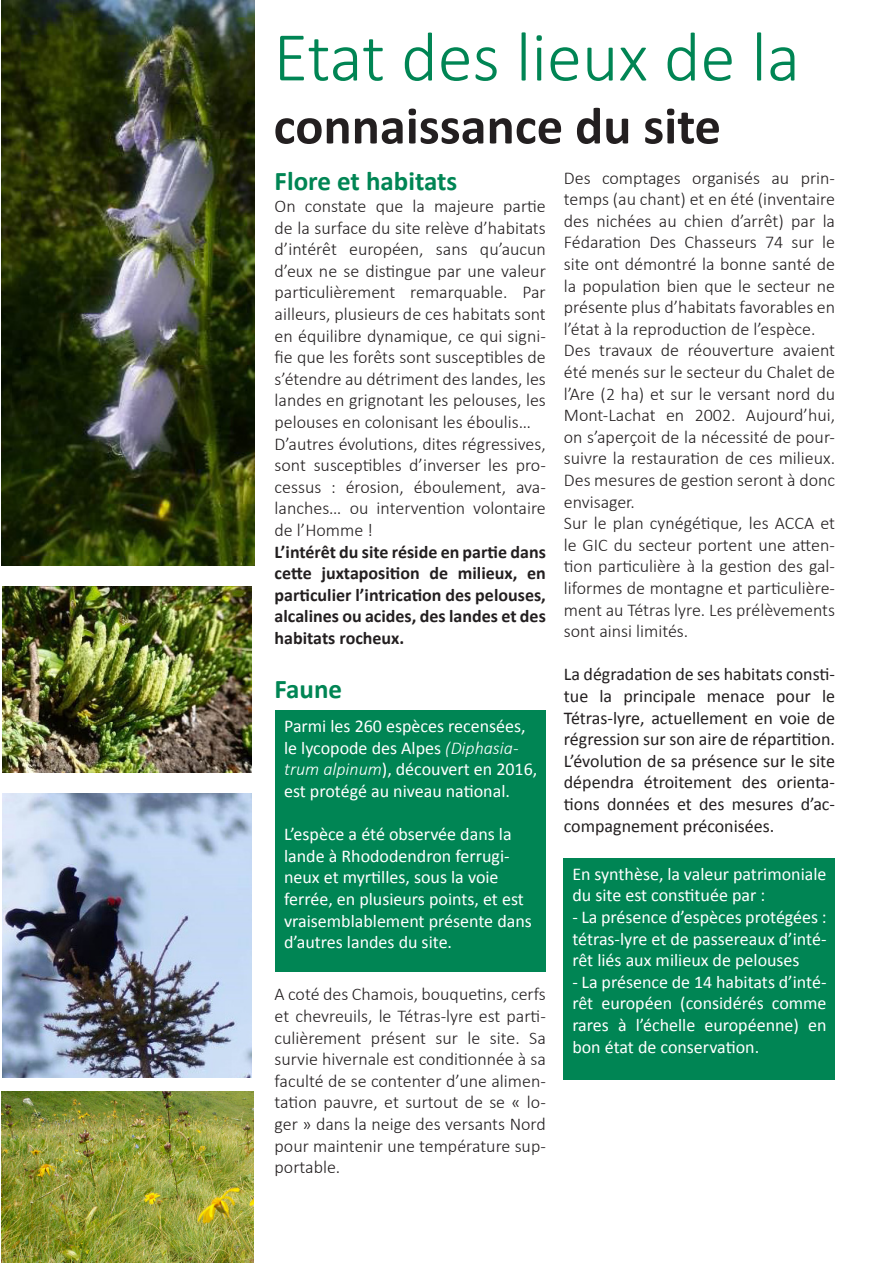
<style>
.page{position:relative;width:893px;height:1263px;background:#fff}
.page>*{position:absolute;margin:0;border:0;box-sizing:border-box;transform-origin:0 0}
.t1{font:300 70.5px "Calibri";color:#008554}
.t2{font:700 52.5px "Calibri";color:#231f20}
.t3{font:700 27px "Calibri";color:#008554}
.t4{font:300 18px/21.6px "Calibri";color:#231f20;text-align:justify}
.t5{font:18px/21.6px "Calibri";color:#fff}
.t6{font:18px/21.6px "Calibri";color:#231f20;text-align:justify}
.t7{font:700 18px/21.6px "Calibri";color:#231f20;text-align:justify}
.s1{font-weight:300;font-style:italic}
</style>
<div class="page">
<img style="left:2px;top:794px;width:250px;height:283px">
<img style="left:2px;top:587px;width:250px;height:185px">
<img style="left:1px;top:1091px;width:252px;height:172px">
<img style="left:1px;top:0;width:253px;height:566px">
<div style="left:276px;top:710px;width:270px;height:262px;background:#008554"></div>
<div style="left:564px;top:858px;width:271px;height:221px;background:#008554"></div>
<p class="t1" style="left:274px;top:13px;width:528px">Etat des lieux de la</p>
<p class="t2" style="left:274px;top:92px;width:449px">connaissance du site</p>
<p class="t3" style="left:275px;top:164px;width:184px">Flore et habitats</p>
<p class="t4" style="left:275px;top:195px;width:273px">On constate que la majeure partie de la surface du site relève d’habitats d’intérêt européen, sans qu’aucun d’eux ne se distingue par une valeur particulièrement remarquable. Par ailleurs, plusieurs de ces habitats sont en équilibre dynamique, ce qui signi&shy;fie que les forêts sont susceptibles de s’étendre au détriment des landes, les landes en grignotant les pelouses, les pelouses en colonisant les éboulis…</p>
<p class="t4" style="left:275px;top:433px;width:273px">D’autres évolutions, dites régressives, sont susceptibles d’inverser les pro&shy;cessus : érosion, éboulement, ava&shy;lanches… ou intervention volontaire de l’Homme !</p>
<p class="t7" style="left:275px;top:541px;width:273px">L’intérêt du site réside en partie dans cette juxtaposition de milieux, en particulier l’intrication des pelouses, alcalines ou acides, des landes et des habitats rocheux.</p>
<p class="t3" style="left:275px;top:672px;width:69px">Faune</p>
<p class="t5" style="left:284px;top:715px;width:255px">Parmi les 260 espèces recensées, le lycopode des Alpes <span class="s1">(Diphasia&shy;trum alpinum</span>), découvert en 2016, est protégé au niveau national.</p>
<p class="t5" style="left:284px;top:823px;width:249px">L’espèce a été observée dans la lande à Rhododendron ferrugi&shy;neux et myrtilles, sous la voie ferrée, en plusieurs points, et est vraisemblablement présente dans d’autres landes du site.</p>
<p class="t4" style="left:275px;top:983px;width:273px">A coté des Chamois, bouquetins, cerfs et chevreuils, le Tétras-lyre est parti&shy;culièrement présent sur le site. Sa survie hivernale est conditionnée à sa faculté de se contenter d’une alimen&shy;tation pauvre, et surtout de se « lo&shy;ger » dans la neige des versants Nord pour maintenir une température sup&shy;portable.</p>
<p class="t4" style="left:564px;top:167px;width:273px">Des comptages organisés au prin&shy;temps (au chant) et en été (inventaire des nichées au chien d’arrêt) par la Fédaration Des Chasseurs 74 sur le site ont démontré la bonne santé de la population bien que le secteur ne présente plus d’habitats favorables en l’état à la reproduction de l’espèce.</p>
<p class="t4" style="left:564px;top:339px;width:273px">Des travaux de réouverture avaient été menés sur le secteur du Chalet de l’Are (2 ha) et sur le versant nord du Mont-Lachat en 2002. Aujourd’hui, on s’aperçoit de la nécessité de pour&shy;suivre la restauration de ces milieux.<br>Des mesures de gestion seront à donc envisager.</p>
<p class="t4" style="left:564px;top:512px;width:273px">Sur le plan cynégétique, les ACCA et le GIC du secteur portent une atten&shy;tion particulière à la gestion des gal&shy;liformes de montagne et particulière&shy;ment au Tétras lyre. Les prélèvements sont ainsi limités.</p>
<p class="t6" style="left:564px;top:664px;width:273px">La dégradation de ses habitats consti&shy;tue la principale menace pour le Tétras-lyre, actuellement en voie de régression sur son aire de répartition.<br>L’évolution de sa présence sur le site dépendra étroitement des orienta&shy;tions données et des mesures d’ac&shy;compagnement préconisées.</p>
<p class="t5" style="left:572px;top:863px;width:256px">En synthèse, la valeur patrimoniale du site est constituée par :</p>
<p class="t5" style="left:572px;top:906px;width:256px;text-align:justify">- La présence d’espèces protégées : tétras-lyre et de passereaux d’inté&shy;rêt liés aux milieux de pelouses</p>
<p class="t5" style="left:572px;top:971px;width:256px;text-align:justify">- La présence de 14 habitats d’inté&shy;rêt européen (considérés comme rares à l’échelle européenne) en bon état de conservation.</p>
</div>
